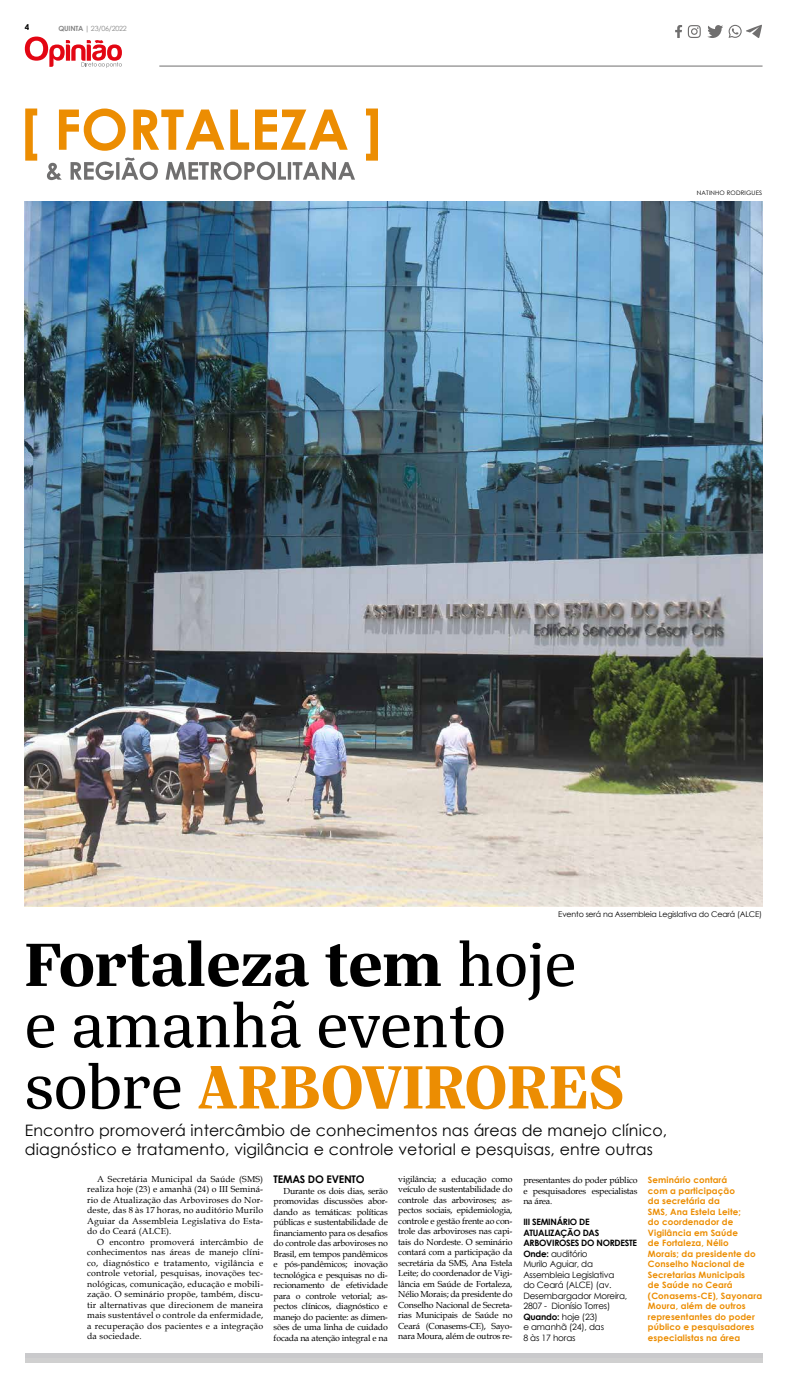
<style>
.page{position:relative;width:787px;height:1389px;background:#fff}
.page>*{position:absolute;margin:0;border:0;box-sizing:border-box;transform-origin:0 0}
.t1{font:66.5px/61.2px "Silva Text";color:#000}
.t2{font:15.75px/19.2px "Century Gothic";letter-spacing:.01em;color:#000}
.t3{font:700 10.5px "Century Gothic";letter-spacing:-.02em;color:#000}
.t4{font:8.75px/10.5px "Book Antiqua";letter-spacing:-.02em;color:#000;text-align:justify}
.t5{font:700 8.75px/10.5px "Century Gothic";letter-spacing:.01em;color:#ec8d02}
.t6{font:8.75px/10.5px "Century Gothic";letter-spacing:-.02em;color:#000}
.t7{font:700 8.05px "Century Gothic";color:#000}
.t8{font:7.88px "Century Gothic";letter-spacing:-.02em;color:#000}
.t9{font:7.17px "Century Gothic";letter-spacing:-.03em;color:#878787}
.t10{font:6.12px "Century Gothic";letter-spacing:.02em;color:#000}
.s1{font-weight:700}
.s2{font-weight:700;color:#ec8d02}
</style>
<div class="page">
<hr style="left:159px;top:66px;width:603px;height:1px;background:#706f6f">
<svg style="left:687px;top:25px;width:13px;height:13px"></svg>
<svg style="left:675px;top:25px;width:6px;height:13px"></svg>
<svg style="left:707px;top:25px;width:54px;height:13px"></svg>
<div style="left:25px;top:1358px;width:736px;height:5px;background:#d0d0d0"></div>
<div style="left:25px;top:1353px;width:736px;height:5px;background:#cacacc"></div>
<svg style="left:25px;top:37px;width:97px;height:31px"></svg>
<img style="left:25px;top:201px;width:736px;height:706px">
<svg style="left:25px;top:109px;width:353px;height:71px"></svg>
<p class="t7" style="left:25px;top:21px;width:6px">4</p>
<p class="t9" style="left:58px;top:23px;width:70px"><span class="s1">QUINTA |</span> 23/06/2022</p>
<p class="t10" style="left:696px;top:189px;width:67px">NATINHO RODRIGUES</p>
<p class="t8" style="left:558px;top:908px;width:205px">Evento será na Assembleia Legislativa do Ceará (ALCE)</p>
<h1 class="t1" style="left:25px;top:933px;width:600px"><span class="s1">Fortaleza tem</span> hoje e amanhã evento sobre <span class="s2">ARBOVIRORES</span></h1>
<h2 class="t2" style="left:25px;top:1120px;width:643px">Encontro promoverá intercâmbio de conhecimentos nas áreas de manejo clínico, diagnóstico e tratamento, vigilância e controle vetorial e pesquisas, entre outras</h2>
<p class="t5" style="left:647px;top:1174px;width:116px">Seminário contará<br>com a participação<br>da secretária da<br>SMS, Ana Estela Leite;<br>do coordenador de<br>Vigilância em Saúde<br>de Fortaleza, Nélio<br>Morais; da presidente do<br>Conselho Nacional de<br>Secretarias Municipais<br>de Saúde no Ceará (Conasems-CE), Sayonara<br>Moura, além de outros representantes do poder público e pesquisadores especialistas na área</p>
<p class="t4" style="left:398px;top:1174px;width:116px">vigilância; a educação como veículo de sustentabilidade do controle das arboviroses; as&shy;pectos sociais, epidemiologia, controle e gestão frente ao con&shy;trole das arboviroses nas capi&shy;tais do Nordeste. O seminário contará com a participação da secretária da SMS, Ana Estela Leite; do coordenador de Vigi&shy;lância em Saúde de Fortaleza, Nélio Morais; da presidente do Conselho Nacional de Secreta&shy;rias Municipais de Saúde no Ceará (Conasems-CE), Sayo&shy;nara Moura, além de outros re-</p>
<p class="t4" style="left:523px;top:1175px;width:116px">presentantes do poder público e pesquisadores especialistas na área.</p>
<p class="t4" style="left:87px;top:1174px;width:177px;text-indent:10px">A Secretária Municipal da Saúde (SMS) realiza hoje (23) e amanhã (24) o III Seminá&shy;rio de Atualização das Arboviroses do Nor&shy;deste, das 8 às 17 horas, no auditório Murilo Aguiar da Assembleia Legislativa do Esta&shy;do do Ceará (ALCE).</p>
<p class="t4" style="left:87px;top:1237px;width:177px;text-indent:10px">O encontro promoverá intercâmbio de conhecimentos nas áreas de manejo clíni&shy;co, diagnóstico e tratamento, vigilância e controle vetorial, pesquisas, inovações tec&shy;nológicas, comunicação, educação e mobili&shy;zação. O seminário propõe, também, discu&shy;tir alternativas que direcionem de maneira mais sustentável o controle da enfermidade, a recuperação dos pacientes e a integração da sociedade.</p>
<p class="t3" style="left:273px;top:1172px;width:92px">TEMAS DO EVENTO</p>
<p class="t4" style="left:273px;top:1186px;width:116px;text-indent:10px">Durante os dois dias, serão promovidas discussões abor&shy;dando as temáticas: políticas públicas e sustentabilidade de financiamento para os desafios do controle das arboviroses no Brasil, em tempos pandêmicos e pós-pandêmicos; inovação tecnológica e pesquisas no di&shy;recionamento de efetividade para o controle vetorial; as&shy;pectos clínicos, diagnóstico e manejo do paciente: as dimen&shy;sões de uma linha de cuidado focada na atenção integral e na</p>
<p class="t6" style="left:523px;top:1216px;width:115px"><span class="s1">III SEMINÁRIO DE<br>ATUALIZAÇÃO DAS<br>ARBOVIROSES DO NORDESTE<br>Onde:</span> auditório<br>Murilo Aguiar, da<br>Assembleia Legislativa<br>do Ceará (ALCE) (av.<br>Desembargador Moreira,<br>2807 - Dionísio Torres)<br><span class="s1">Quando:</span> hoje (23)<br>e amanhã (24), das<br>8 às 17 horas</p>
</div>
